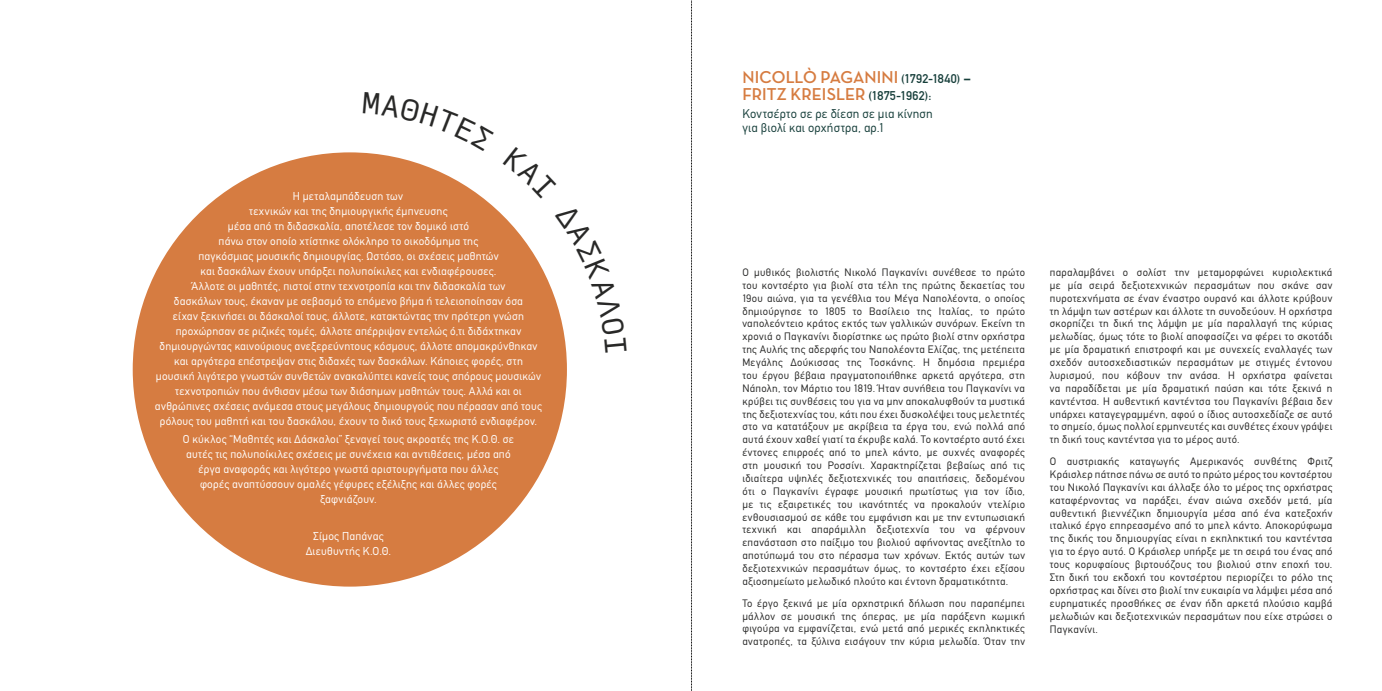
<style>
.page{position:relative;width:1382px;height:691px;background:#fff}
.page>*{position:absolute;margin:0;border:0;box-sizing:border-box;transform-origin:0 0}
.t1{font:700 17.5px/17.8px "Neutraface Display";color:#d67c41}
.t2{font:12.5px/13.8px "CF Din";letter-spacing:.015em;color:#173f3b}
.t3{font:11.25px/15px "CF Din";letter-spacing:.02em;color:#fff;text-align:center}
.t4{font:10.62px/12.9px "CF Din";letter-spacing:.035em;color:#282827;text-align:justify}
.s1{font-family:"CF Din";font-weight:400;font-size:12.5px;color:#173f3b}
.s2{font-family:"CF Din";font-size:12.5px;color:#173f3b}
</style>
<div class="page">
<div style="left:133px;top:152px;width:434px;height:435px;background:#d67c41;border-radius:50%"></div>
<svg style="left:691px;top:0;width:1px;height:691px"></svg>
<svg style="left:503px;top:216px;width:64px;height:136px"></svg>
<p class="t3" style="left:155px;top:189px;width:389px">Η μεταλαμπάδευση των<br>τεχνικών και της δημιουργικής έμπνευσης<br>μέσα από τη διδασκαλία, αποτέλεσε τον δομικό ιστό<br>πάνω στον οποίο χτίστηκε ολόκληρο το οικοδόμημα της<br>παγκόσμιας μουσικής δημιουργίας. Ωστόσο, οι σχέσεις μαθητών<br>και δασκάλων έχουν υπάρξει πολυποίκιλες και ενδιαφέρουσες.<br>Άλλοτε οι μαθητές, πιστοί στην τεχνοτροπία και την διδασκαλία των<br>δασκάλων τους, έκαναν με σεβασμό το επόμενο βήμα ή τελειοποίησαν όσα<br>είχαν ξεκινήσει οι δάσκαλοί τους, άλλοτε, κατακτώντας την πρότερη γνώση προχώρησαν σε ριζικές τομές, άλλοτε απέρριψαν εντελώς ό,τι διδάχτηκαν δημιουργώντας καινούριους ανεξερεύνητους κόσμους, άλλοτε απομακρύνθηκαν και αργότερα επέστρεψαν στις διδαχές των δασκάλων. Κάποιες φορές, στη μουσική λιγότερο γνωστών συνθετών ανακαλύπτει κανείς τους σπόρους μουσικών τεχνοτροπιών που άνθισαν μέσω των διάσημων μαθητών τους. Αλλά και οι ανθρώπινες σχέσεις ανάμεσα στους μεγάλους δημιουργούς που πέρασαν από τους ρόλους του μαθητή και του δασκάλου, έχουν το δικό τους ξεχωριστό ενδιαφέρον.</p>
<p class="t3" style="left:183px;top:432px;width:333px">Ο κύκλος “Μαθητές και Δάσκαλοι” ξεναγεί τους ακροατές της Κ.Ο.Θ. σε αυτές τις πολυποίκιλες σχέσεις με συνέχεια και αντιθέσεις, μέσα από έργα αναφοράς και λιγότερο γνωστά αριστουργήματα που άλλες φορές αναπτύσσουν ομαλές γέφυρες εξέλιξης και άλλες φορές ξαφνιάζουν.</p>
<p class="t3" style="left:306px;top:529px;width:87px">Σίμος Παπάνας<br>Διευθυντής Κ.Ο.Θ.</p>
<h1 class="t1" style="left:742px;top:67px;width:230px">NICOLLÒ PAGANINI <span class="s1">(1792-1840)</span> <span class="s2">–<br></span>FRITZ KREISLER <span class="s1">(1875-1962):</span></h1>
<p class="t2" style="left:742px;top:107px;width:192px">Κοντσέρτο σε ρε δίεση σε μια κίνηση για βιολί και ορχήστρα, αρ.1</p>
<p class="t4" style="left:742px;top:266px;width:284px">Ο μυθικός βιολιστής Νικολό Παγκανίνι συνέθεσε το πρώτο του κοντσέρτο για βιολί στα τέλη της πρώτης δεκαετίας του 19ου αιώνα, για τα γενέθλια του Μέγα Ναπολέοντα, ο οποίος δημιούργησε το 1805 το Βασίλειο της Ιταλίας, το πρώτο ναπολεόντειο κράτος εκτός των γαλλικών συνόρων. Εκείνη τη χρονιά ο Παγκανίνι διορίστηκε ως πρώτο βιολί στην ορχήστρα της Αυλής της αδερφής του Ναπολέοντα Ελίζας, της μετέπειτα Μεγάλης Δούκισσας της Τοσκάνης. Η δημόσια πρεμιέρα του έργου βέβαια πραγματοποιήθηκε αρκετά αργότερα, στη Νάπολη, τον Μάρτιο του 1819. Ήταν συνήθεια του Παγκανίνι να κρύβει τις συνθέσεις του για να μην αποκαλυφθούν τα μυστικά της δεξιοτεχνίας του, κάτι που έχει δυσκολέψει τους μελετητές στο να κατατάξουν με ακρίβεια τα έργα του, ενώ πολλά από αυτά έχουν χαθεί γιατί τα έκρυβε καλά. Το κοντσέρτο αυτό έχει έντονες επιρροές από το μπελ κάντο, με συχνές αναφορές στη μουσική του Ροσσίνι. Χαρακτηρίζεται βεβαίως από τις ιδιαίτερα υψηλές δεξιοτεχνικές του απαιτήσεις, δεδομένου ότι ο Παγκανίνι έγραφε μουσική πρωτίστως για τον ίδιο, με τις εξαιρετικές του ικανότητές να προκαλούν ντελίριο ενθουσιασμού σε κάθε του εμφάνιση και με την εντυπωσιακή τεχνική και απαράμιλλη δεξιοτεχνία του να φέρνουν επανάσταση στο παίξιμο του βιολιού αφήνοντας ανεξίτηλο το αποτύπωμά του στο πέρασμα των χρόνων. Εκτός αυτών των δεξιοτεχνικών περασμάτων όμως, το κοντσέρτο έχει εξίσου αξιοσημείωτο μελωδικό πλούτο και έντονη δραματικότητα.</p>
<p class="t4" style="left:742px;top:597px;width:284px">Το έργο ξεκινά με μία ορχηστρική δήλωση που παραπέμπει μάλλον σε μουσική της όπερας, με μία παράξενη κωμική φιγούρα να εμφανίζεται, ενώ μετά από μερικές εκπληκτικές ανατροπές, τα ξύλινα εισάγουν την κύρια μελωδία. Όταν την</p>
<p class="t4" style="left:1050px;top:266px;width:284px">παραλαμβάνει ο σολίστ την μεταμορφώνει κυριολεκτικά με μία σειρά δεξιοτεχνικών περασμάτων που σκάνε σαν πυροτεχνήματα σε έναν έναστρο ουρανό και άλλοτε κρύβουν τη λάμψη των αστέρων και άλλοτε τη συνοδεύουν. Η ορχήστρα σκορπίζει τη δική της λάμψη με μία παραλλαγή της κύριας μελωδίας, όμως τότε το βιολί αποφασίζει να φέρει το σκοτάδι με μία δραματική επιστροφή και με συνεχείς εναλλαγές των σχεδόν αυτοσχεδιαστικών περασμάτων με στιγμές έντονου λυρισμού, που κόβουν την ανάσα. Η ορχήστρα φαίνεται να παραδίδεται με μία δραματική παύση και τότε ξεκινά η καντέντσα. Η αυθεντική καντέντσα του Παγκανίνι βέβαια δεν υπάρχει καταγεγραμμένη, αφού ο ίδιος αυτοσχεδίαζε σε αυτό το σημείο, όμως πολλοί ερμηνευτές και συνθέτες έχουν γράψει τη δική τους καντέντσα για το μέρος αυτό.</p>
<p class="t4" style="left:1050px;top:455px;width:284px">Ο αυστριακής καταγωγής Αμερικανός συνθέτης Φριτζ Κράισλερ πάτησε πάνω σε αυτό το πρώτο μέρος του κοντσέρτου του Νικολό Παγκανίνι και άλλαξε όλο το μέρος της ορχήστρας καταφέρνοντας να παράξει, έναν αιώνα σχεδόν μετά, μία αυθεντική βιεννέζικη δημιουργία μέσα από ένα κατεξοχήν ιταλικό έργο επηρεασμένο από το μπελ κάντο. Αποκορύφωμα της δικής του δημιουργίας είναι η εκπληκτική του καντέντσα για το έργο αυτό. Ο Κράισλερ υπήρξε με τη σειρά του ένας από τους κορυφαίους βιρτουόζους του βιολιού στην εποχή του.<br>Στη δική του εκδοχή του κοντσέρτου περιορίζει το ρόλο της ορχήστρας και δίνει στο βιολί την ευκαιρία να λάμψει μέσα από ευρηματικές προσθήκες σε έναν ήδη αρκετά πλούσιο καμβά μελωδιών και δεξιοτεχνικών περασμάτων που είχε στρώσει ο Παγκανίνι.</p>
</div>
